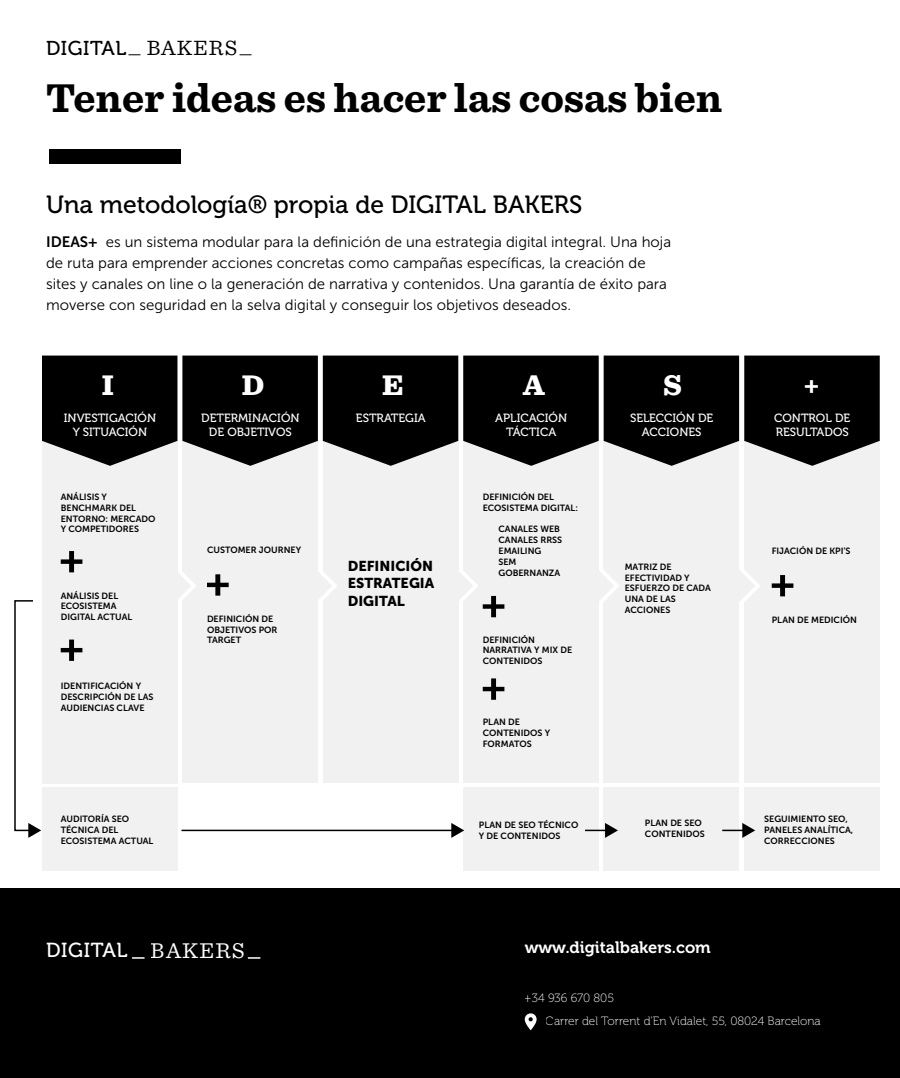
<style>
.page{position:relative;width:900px;height:1078px;background:#fff}
.page>*{position:absolute;margin:0;border:0;box-sizing:border-box;transform-origin:0 0}
.t1{font:700 42px "Sentinel";color:#000}
.t2{font:900 29.7px "Sentinel";color:#fff}
.t3{font:24.83px "Museo 500";color:#000}
.t4{font:20.25px "Museo 500";letter-spacing:.03em;color:#fff}
.t5{font:20.02px "Museo 500";letter-spacing:.03em;color:#000}
.t6{font:16.5px "Museo 700";color:#fff}
.t7{font:15px/21px "Museo Sans 300";color:#000}
.t8{font:14.25px/17.1px "Museo Sans 900";color:#000;text-align:justify}
.t9{font:12px "Museo 100";color:#fff}
.t10{font:11.85px/14.2px "Museo 500";color:#fff;text-align:center}
.t11{font:9px/10.8px "Museo Sans 700";color:#000}
.s1{font-family:"Sentinel";font-size:21.75px}
.s2{font-family:"Museo Sans 700"}
.s3{font-family:"Sentinel";font-size:22.5px}
</style>
<div class="page">
<svg style="left:240px;top:54px;width:12px;height:1px"></svg>
<div style="left:744px;top:440px;width:136px;height:343px;background:#f1f1f1"></div>
<svg style="left:739px;top:570px;width:21px;height:32px"></svg>
<div style="left:604px;top:440px;width:135px;height:343px;background:#f1f1f1"></div>
<svg style="left:599px;top:558px;width:20px;height:55px"></svg>
<div style="left:463px;top:440px;width:136px;height:343px;background:#f1f1f1"></div>
<div style="left:323px;top:440px;width:135px;height:343px;background:#f1f1f1"></div>
<svg style="left:318px;top:572px;width:19px;height:28px"></svg>
<div style="left:182px;top:440px;width:136px;height:343px;background:#f1f1f1"></div>
<svg style="left:177px;top:558px;width:19px;height:55px"></svg>
<div style="left:42px;top:441px;width:135px;height:343px;background:#f1f1f1"></div>
<div style="left:744px;top:787px;width:136px;height:84px;background:#f1f1f1"></div>
<div style="left:604px;top:787px;width:135px;height:84px;background:#f1f1f1"></div>
<div style="left:463px;top:787px;width:136px;height:84px;background:#f1f1f1"></div>
<div style="left:42px;top:787px;width:135px;height:84px;background:#f1f1f1"></div>
<svg style="left:42px;top:355px;width:838px;height:111px;background:#232323"></svg>
<svg style="left:61px;top:551px;width:21px;height:21px"></svg>
<svg style="left:458px;top:558px;width:46px;height:59px"></svg>
<svg style="left:483px;top:678px;width:21px;height:22px"></svg>
<svg style="left:207px;top:574px;width:22px;height:22px"></svg>
<svg style="left:772px;top:575px;width:21px;height:21px"></svg>
<svg style="left:61px;top:639px;width:21px;height:22px"></svg>
<svg style="left:14px;top:600px;width:27px;height:238px"></svg>
<hr style="left:182px;top:829px;width:271px;height:2px;background:#000">
<svg style="left:451px;top:823px;width:13px;height:15px"></svg>
<hr style="left:585px;top:829px;width:22px;height:2px;background:#000">
<svg style="left:605px;top:823px;width:13px;height:15px"></svg>
<hr style="left:722px;top:829px;width:22px;height:2px;background:#000">
<svg style="left:742px;top:823px;width:13px;height:15px"></svg>
<div style="left:50px;top:150px;width:131px;height:14px;background:#000"></div>
<div style="left:0;top:888px;width:900px;height:190px;background:#000"></div>
<svg style="left:132px;top:957px;width:13px;height:1px"></svg>
<svg style="left:248px;top:957px;width:12px;height:1px"></svg>
<svg style="left:525px;top:1013px;width:12px;height:17px"></svg>
<h3 class="t5" style="left:46px;top:37px;width:193px">DIGITAL <span class="s1">BAKERS</span></h3>
<h1 class="t1" style="left:46px;top:65px;width:678px">Tener ideas es hacer las cosas bien</h1>
<h3 class="t3" style="left:46px;top:191px;width:538px">Una metodología® propia de DIGITAL BAKERS</h3>
<p class="t7" style="left:46px;top:231px;width:627px"><span class="s2">IDEAS+</span> es un sistema modular para la definición de una estrategia digital integral. Una hoja de ruta para emprender acciones concretas como campañas específicas, la creación de sites y canales on line o la generación de narrativa y contenidos. Una garantía de éxito para moverse con seguridad en la selva digital y conseguir los objetivos deseados.</p>
<h2 class="t2" style="left:101px;top:361px;width:14px">I</h2>
<h3 class="t10" style="left:64px;top:411px;width:94px">INVESTIGACIÓN<br>Y SITUACIÓN</h3>
<p class="t11" style="left:61px;top:491px;width:96px">ANÁLISIS Y<br>BENCHMARK DEL<br>ENTORNO: MERCADO<br>Y COMPETIDORES</p>
<p class="t11" style="left:61px;top:590px;width:73px">ANÁLISIS DEL<br>ECOSISTEMA<br>DIGITAL ACTUAL</p>
<p class="t11" style="left:61px;top:680px;width:94px">IDENTIFICACIÓN Y<br>DESCRIPCIÓN DE LAS<br>AUDIENCIAS CLAVE</p>
<h2 class="t2" style="left:242px;top:361px;width:24px">D</h2>
<h3 class="t10" style="left:201px;top:411px;width:100px">DETERMINACIÓN<br>DE OBJETIVOS</h3>
<p class="t11" style="left:207px;top:545px;width:96px">CUSTOMER JOURNEY</p>
<p class="t11" style="left:207px;top:613px;width:72px">DEFINICIÓN DE<br>OBJETIVOS POR<br>TARGET</p>
<h2 class="t2" style="left:382px;top:361px;width:23px">E</h2>
<h3 class="t10" style="left:356px;top:411px;width:71px">ESTRATEGIA</h3>
<h3 class="t8" style="left:348px;top:558px;width:88px">DEFINICIÓN ESTRATEGIA DIGITAL</h3>
<h2 class="t2" style="left:523px;top:361px;width:24px">A</h2>
<h3 class="t10" style="left:495px;top:411px;width:73px">APLICACIÓN<br>TÁCTICA</h3>
<p class="t11" style="left:483px;top:491px;width:97px">DEFINICIÓN DEL<br>ECOSISTEMA DIGITAL:</p>
<p class="t11" style="left:499px;top:524px;width:65px">CANALES WEB<br>CANALES RRSS<br>EMAILING<br>SEM<br>GOBERNANZA</p>
<p class="t11" style="left:483px;top:634px;width:91px">DEFINICIÓN<br>NARRATIVA Y MIX DE<br>CONTENIDOS</p>
<p class="t11" style="left:483px;top:716px;width:69px">PLAN DE<br>CONTENIDOS Y<br>FORMATOS</p>
<h2 class="t2" style="left:663px;top:361px;width:20px">S</h2>
<h3 class="t10" style="left:630px;top:411px;width:85px">SELECCIÓN DE<br>ACCIONES</h3>
<p class="t11" style="left:625px;top:561px;width:88px">MATRIZ DE<br>EFECTIVIDAD Y<br>ESFUERZO DE CADA<br>UNA DE LAS<br>ACCIONES</p>
<h2 class="t2" style="left:804px;top:361px;width:17px">+</h2>
<h3 class="t10" style="left:774px;top:411px;width:77px;text-align:left">CONTROL DE<br>RESULTADOS</h3>
<p class="t11" style="left:772px;top:545px;width:80px">FIJACIÓN DE KPI’S</p>
<p class="t11" style="left:772px;top:614px;width:87px">PLAN DE MEDICIÓN</p>
<p class="t11" style="left:61px;top:813px;width:94px">AUDITORÍA SEO<br>TÉCNICA DEL<br>ECOSISTEMA ACTUAL</p>
<p class="t11" style="left:479px;top:819px;width:101px">PLAN DE SEO TÉCNICO<br>Y DE CONTENIDOS</p>
<p class="t11" style="left:645px;top:818px;width:61px">PLAN DE SEO<br>CONTENIDOS</p>
<p class="t11" style="left:764px;top:813px;width:91px">SEGUIMIENTO SEO,<br>PANELES ANALÍTICA,<br>CORRECCIONES</p>
<h3 class="t4" style="left:46px;top:939px;width:200px">DIGITAL <span class="s3">BAKERS</span></h3>
<h3 class="t6" style="left:525px;top:938px;width:188px">www.digitalbakers.com</h3>
<h3 class="t9" style="left:525px;top:991px;width:91px">+34 936 670 805</h3>
<h3 class="t9" style="left:546px;top:1014px;width:277px">Carrer del Torrent d’En Vidalet, 55, 08024 Barcelona</h3>
</div>
